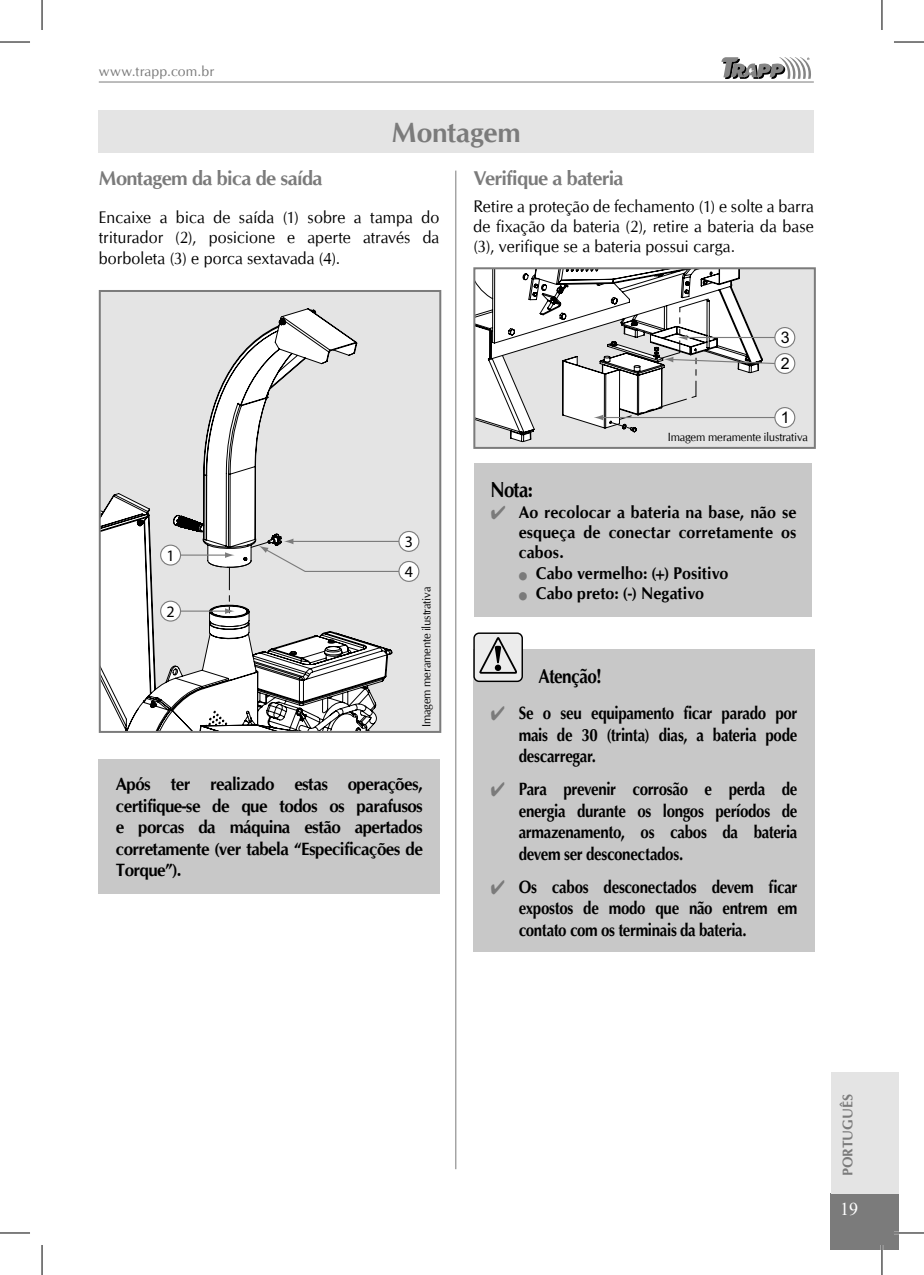
<style>
.page{position:relative;width:924px;height:1275px;background:#fff}
.page>*{position:absolute;margin:0;border:0;box-sizing:border-box;transform-origin:0 0}
.t1{font:700 28px "CG Omega";letter-spacing:-.005em;color:#7b7b7b}
.t2{font:700 21.8px "CG Omega";color:#000;scale:.85 1}
.t3{font:700 20.2px "Optima";letter-spacing:-.03em;color:#000;scale:.85 1}
.t4{font:700 20px "CG Omega";letter-spacing:-.03em;color:#7b7b7b}
.t5{font:18px "Times New Roman";color:#fff}
.t6{font:700 17.8px/21.6px "Optima";letter-spacing:-.02em;color:#000;text-align:justify;scale:.85 1}
.t7{font:700 17.8px/21.6px "CG Omega";letter-spacing:-.03em;color:#000;text-align:justify;scale:.95 1}
.t8{font:700 17px "CG Omega";letter-spacing:.005em;color:#000;scale:.94 1}
.t9{font:16.8px/20.4px "CG Omega";letter-spacing:.005em;color:#000;text-align:justify;scale:.95 1}
.t10{font:condensed 16px/30px "Helvetica Neue";color:#000}
.t11{font:16px "Arial";color:#000}
.t12{font:14px "CG Omega";letter-spacing:.015em;color:#7a7a7a}
.t13{font:700 14px "CG Omega";color:#7b7b7b}
.t14{font:11.8px "CG Omega";letter-spacing:-.015em;color:#000;scale:.95 1}
</style>
<div class="page">
<div style="left:830px;top:1193px;width:68px;height:57px;background:#7b7b7b"></div>
<div style="left:830px;top:1071px;width:68px;height:122px;background:#e4e4e4"></div>
<hr style="left:99px;top:82px;width:714px;height:1px;background:#7b7b7b">
<svg style="left:721px;top:57px;width:89px;height:22px"></svg>
<hr style="left:455px;top:171px;width:1px;height:998px;background:#7b7b7b">
<div style="left:99px;top:110px;width:714px;height:43px;background:#e4e4e4"></div>
<div style="left:100px;top:291px;width:340px;height:441px;background:#e4e4e4"></div>
<div style="left:398px;top:531px;width:21px;height:21px;border:1px solid #7b7b7b;border-radius:50%"></div>
<svg style="left:102px;top:308px;width:315px;height:422px"></svg>
<div style="left:160px;top:545px;width:20px;height:20px;background:#fff;border-radius:50%"></div>
<div style="left:160px;top:544px;width:21px;height:21px;border:1px solid #7b7b7b;border-radius:50%"></div>
<hr style="left:180px;top:554px;width:47px;height:1px;background:#7b7b7b">
<div style="left:160px;top:601px;width:20px;height:20px;background:#fff;border-radius:50%"></div>
<div style="left:160px;top:600px;width:21px;height:21px;border:1px solid #7b7b7b;border-radius:50%"></div>
<hr style="left:180px;top:610px;width:47px;height:1px;background:#7b7b7b">
<div style="left:399px;top:561px;width:19px;height:20px;background:#fff;border-radius:50%"></div>
<div style="left:398px;top:561px;width:21px;height:21px;border:1px solid #7b7b7b;border-radius:50%"></div>
<svg style="left:207px;top:534px;width:193px;height:93px"></svg>
<div style="left:99px;top:290px;width:342px;height:443px;border:2px solid #7b7b7b"></div>
<div style="left:99px;top:759px;width:341px;height:134px;background:#c8c8c8"></div>
<div style="left:474px;top:268px;width:340px;height:180px;background:#e4e4e4"></div>
<svg style="left:476px;top:270px;width:264px;height:173px"></svg>
<div style="left:774px;top:327px;width:20px;height:20px;background:#fff;border-radius:50%"></div>
<div style="left:774px;top:327px;width:21px;height:21px;border:1px solid #7b7b7b;border-radius:50%"></div>
<div style="left:774px;top:407px;width:20px;height:20px;background:#fff;border-radius:50%"></div>
<div style="left:774px;top:407px;width:21px;height:21px;border:1px solid #7b7b7b;border-radius:50%"></div>
<div style="left:774px;top:353px;width:20px;height:20px;background:#fff;border-radius:50%"></div>
<div style="left:774px;top:353px;width:21px;height:21px;border:1px solid #7b7b7b;border-radius:50%"></div>
<svg style="left:562px;top:298px;width:213px;height:132px"></svg>
<div style="left:473px;top:267px;width:342px;height:182px;border:2px solid #7b7b7b"></div>
<div style="left:474px;top:464px;width:337px;height:153px;background:#c8c8c8"></div>
<div style="left:473px;top:650px;width:341px;height:302px;background:#c8c8c8"></div>
<div style="left:474px;top:633px;width:48px;height:48px;background:#ececec;border-radius:5px"></div>
<div style="left:473px;top:632px;width:49px;height:50px;border:1px solid #000;border-radius:5px"></div>
<svg style="left:479px;top:637px;width:38px;height:37px"></svg>
<hr style="left:893px;top:1231px;width:30px;height:3px;background:#fff">
<hr style="left:880px;top:1245px;width:2px;height:30px;background:#fff">
<hr style="left:0;top:42px;width:30px;height:1px;background:#000">
<hr style="left:893px;top:42px;width:30px;height:1px;background:#000">
<hr style="left:0;top:1232px;width:30px;height:1px;background:#000">
<hr style="left:893px;top:1232px;width:30px;height:1px;background:#000">
<hr style="left:42px;top:0;width:1px;height:30px;background:#000">
<hr style="left:42px;top:1245px;width:1px;height:30px;background:#000">
<hr style="left:881px;top:0;width:1px;height:30px;background:#000">
<hr style="left:881px;top:1245px;width:1px;height:30px;background:#000">
<p class="t12" style="left:99px;top:62px;width:117px">www.trapp.com.br</p>
<h1 class="t1" style="left:392px;top:115px;width:130px">Montagem</h1>
<p class="t4" style="left:99px;top:166px;width:225px">Montagem da bica de saída</p>
<p class="t9" style="left:99px;top:207px;width:360px">Encaixe a bica de saída (1) sobre a tampa do triturador (2), posicione e aperte através da borboleta (3) e porca sextavada (4).</p>
<p class="t10" style="left:166px;top:540px;width:10px">1</p>
<p class="t10" style="left:166px;top:596px;width:10px">2</p>
<p class="t10" style="left:404px;top:526px;width:10px">3<br>4</p>
<p class="t14" style="left:419px;top:727px;width:149px;rotate:-90deg">Imagem meramente ilustrativa</p>
<p class="t7" style="left:116px;top:773px;width:324px">Após ter realizado estas operações, certifique-se de que todos os parafusos e porcas da máquina estão apertados corretamente (ver tabela “Especificações de Torque”).</p>
<p class="t4" style="left:473px;top:166px;width:152px">Verifique a bateria</p>
<p class="t9" style="left:473px;top:196px;width:360px">Retire a proteção de fechamento (1) e solte a barra de fixação da bateria (2), retire a bateria da base (3), verifique se a bateria possui carga.</p>
<p class="t11" style="left:780px;top:327px;width:10px">3</p>
<p class="t11" style="left:780px;top:353px;width:10px">2</p>
<p class="t11" style="left:780px;top:407px;width:10px">1</p>
<p class="t14" style="left:667px;top:430px;width:149px">Imagem meramente ilustrativa</p>
<p class="t2" style="left:490px;top:476px;width:52px">Nota:</p>
<p class="t8" style="left:518px;top:501px;width:297px">Ao recolocar a bateria na base, não se</p>
<p class="t8" style="left:518px;top:521px;width:297px">esqueça de conectar corretamente os</p>
<p class="t8" style="left:518px;top:542px;width:49px">cabos.</p>
<p class="t8" style="left:535px;top:562px;width:206px">Cabo vermelho: (+) Positivo</p>
<p class="t8" style="left:535px;top:582px;width:180px">Cabo preto: (-) Negativo</p>
<p class="t3" style="left:538px;top:664px;width:76px">Atenção!</p>
<p class="t6" style="left:518px;top:702px;width:329px">Se o seu equipamento ficar parado por mais de 30 (trinta) dias, a bateria pode descarregar.</p>
<p class="t6" style="left:518px;top:778px;width:329px">Para prevenir corrosão e perda de energia durante os longos períodos de armazenamento, os cabos da bateria devem ser desconectados.</p>
<p class="t6" style="left:518px;top:876px;width:329px">Os cabos desconectados devem ficar expostos de modo que não entrem em contato com os terminais da bateria.</p>
<p class="t13" style="left:838px;top:1176px;width:84px;rotate:-90deg">PORTUGUÊS</p>
<p class="t5" style="left:839px;top:1196px;width:19px">19</p>
</div>
